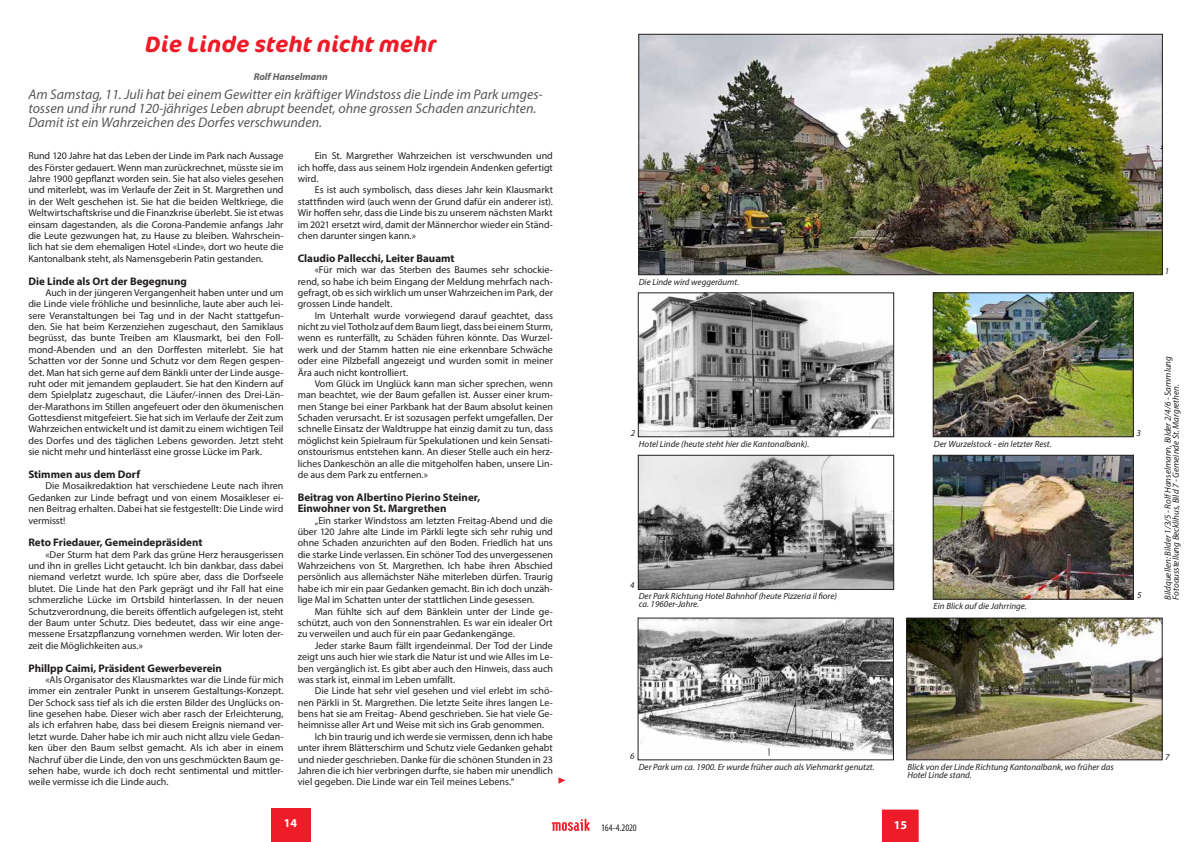
<style>
.page{position:relative;width:1191px;height:842px;background:#fff}
.page>*{position:absolute;margin:0;border:0;box-sizing:border-box;transform-origin:0 0}
.t1{font:italic 700 22px "Cocon Pro";color:#ee1c28}
.t2{font:italic 14px/14px "Myriad Pro";color:#57585a}
.t3{font:700 12px "Myriad Pro";color:#fff}
.t4{font:700 11px/11.4px "Myriad Pro";color:#231f20}
.t5{font:10px/11.4px "Myriad Pro";color:#231f20;text-align:justify}
.t6{font:italic 700 10px "Myriad Pro";color:#5f5f62}
.t7{font:condensed 10px "Myriad Pro";letter-spacing:-.005em;color:#231f20}
.t8{font:italic 9px/8px "Myriad Pro";color:#231f20}
</style>
<div class="page">
<svg style="left:882px;top:809px;width:37px;height:33px"></svg>
<div style="left:271px;top:808px;width:39px;height:34px;background:#ee1c28"></div>
<svg style="left:551px;top:819px;width:38px;height:12px"></svg>
<img style="left:640px;top:36px;width:520px;height:237px">
<div style="left:638px;top:34px;width:524px;height:241px;border:1px solid #231f20"></div>
<img style="left:640px;top:295px;width:252px;height:140px">
<div style="left:638px;top:293px;width:256px;height:144px;border:1px solid #231f20"></div>
<img style="left:640px;top:457px;width:252px;height:131px">
<div style="left:638px;top:455px;width:256px;height:135px;border:1px solid #231f20"></div>
<img style="left:640px;top:620px;width:251px;height:136px">
<img style="left:935px;top:295px;width:196px;height:140px">
<div style="left:933px;top:293px;width:200px;height:144px;border:1px solid #231f20"></div>
<img style="left:935px;top:457px;width:196px;height:140px">
<div style="left:933px;top:455px;width:200px;height:144px;border:1px solid #231f20"></div>
<img style="left:908px;top:620px;width:252px;height:138px">
<div style="left:906px;top:618px;width:256px;height:142px;border:1px solid #231f20"></div>
<svg style="left:558px;top:777px;width:7px;height:7px"></svg>
<h1 class="t1" style="left:145px;top:28px;width:292px">Die Linde steht nicht mehr</h1>
<p class="t6" style="left:254px;top:70px;width:75px">Rolf Hanselmann</p>
<h2 class="t2" style="left:28px;top:87px;width:516px">Am Samstag, 11. Juli hat bei einem Gewitter ein kräftiger Windstoss die Linde im Park umges&shy;tossen und ihr rund 120-jähriges Leben abrupt beendet, ohne grossen Schaden anzurichten.<br>Damit ist ein Wahrzeichen des Dorfes verschwunden.</h2>
<p class="t5" style="left:28px;top:150px;width:257px">Rund 120 Jahre hat das Leben der Linde im Park nach Aussage des Förster gedauert. Wenn man zurückrechnet, müsste sie im Jahre 1900 gepflanzt worden sein. Sie hat also vieles gesehen und miterlebt, was im Verlaufe der Zeit in St. Margrethen und in der Welt geschehen ist. Sie hat die beiden Weltkriege, die Weltwirtschaftskrise und die Finanzkrise überlebt. Sie ist etwas einsam dagestanden, als die Corona-Pandemie anfangs Jahr die Leute gezwungen hat, zu Hause zu bleiben. Wahrschein&shy;lich hat sie dem ehemaligen Hotel «Linde», dort wo heute die Kantonalbank steht, als Namensgeberin Patin gestanden.</p>
<p class="t4" style="left:28px;top:275px;width:160px">Die Linde als Ort der Begegnung</p>
<p class="t5" style="left:28px;top:287px;width:257px;text-indent:17px">Auch in der jüngeren Vergangenheit haben unter und um die Linde viele fröhliche und besinnliche, laute aber auch lei&shy;sere Veranstaltungen bei Tag und in der Nacht stattgefun&shy;den. Sie hat beim Kerzenziehen zugeschaut, den Samiklaus begrüsst, das bunte Treiben am Klausmarkt, bei den Foll&shy;mond-Abenden und an den Dorffesten miterlebt. Sie hat Schatten vor der Sonne und Schutz vor dem Regen gespen&shy;det. Man hat sich gerne auf dem Bänkli unter der Linde ausge&shy;ruht oder mit jemandem geplaudert. Sie hat den Kindern auf dem Spielplatz zugeschaut, die Läufer/-innen des Drei-Län&shy;der-Marathons im Stillen angefeuert oder den ökumenischen Gottesdienst mitgefeiert. Sie hat sich im Verlaufe der Zeit zum Wahrzeichen entwickelt und ist damit zu einem wichtigen Teil des Dorfes und des täglichen Lebens geworden. Jetzt steht sie nicht mehr und hinterlässt eine grosse Lücke im Park.</p>
<p class="t4" style="left:28px;top:468px;width:113px">Stimmen aus dem Dorf</p>
<p class="t5" style="left:28px;top:480px;width:257px;text-indent:17px">Die Mosaikredaktion hat verschiedene Leute nach ihren Gedanken zur Linde befragt und von einem Mosaikleser ei&shy;nen Beitrag erhalten. Dabei hat sie festgestellt: Die Linde wird vermisst!</p>
<p class="t4" style="left:28px;top:536px;width:176px">Reto Friedauer, Gemeindepräsident</p>
<p class="t5" style="left:28px;top:548px;width:257px;text-indent:17px">«Der Sturm hat dem Park das grüne Herz herausgerissen und ihn in grelles Licht getaucht. Ich bin dankbar, dass dabei niemand verletzt wurde. Ich spüre aber, dass die Dorfseele blutet. Die Linde hat den Park geprägt und ihr Fall hat eine schmerzliche Lücke im Ortsbild hinterlassen. In der neuen Schutzverordnung, die bereits öffentlich aufgelegen ist, steht der Baum unter Schutz. Dies bedeutet, dass wir eine ange&shy;messene Ersatzpflanzung vornehmen werden. Wir loten der&shy;zeit die Möglichkeiten aus.»</p>
<p class="t4" style="left:28px;top:662px;width:195px">Phillpp Caimi, Präsident Gewerbeverein</p>
<p class="t5" style="left:28px;top:674px;width:257px;text-indent:17px">«Als Organisator des Klausmarktes war die Linde für mich immer ein zentraler Punkt in unserem Gestaltungs-Konzept.<br>Der Schock sass tief als ich die ersten Bilder des Unglücks on&shy;line gesehen habe. Dieser wich aber rasch der Erleichterung, als ich erfahren habe, dass bei diesem Ereignis niemand ver&shy;letzt wurde. Daher habe ich mir auch nicht allzu viele Gedan&shy;ken über den Baum selbst gemacht. Als ich aber in einem Nachruf über die Linde, den von uns geschmückten Baum ge&shy;sehen habe, wurde ich doch recht sentimental und mittler&shy;weile vermisse ich die Linde auch.</p>
<p class="t5" style="left:298px;top:150px;width:257px;text-indent:17px">Ein St. Margrether Wahrzeichen ist verschwunden und ich hoffe, dass aus seinem Holz irgendein Andenken gefertigt wird.</p>
<p class="t5" style="left:298px;top:184px;width:257px;text-indent:17px">Es ist auch symbolisch, dass dieses Jahr kein Klausmarkt stattfinden wird (auch wenn der Grund dafür ein anderer ist).<br>Wir hoffen sehr, dass die Linde bis zu unserem nächsten Markt im 2021 ersetzt wird, damit der Männerchor wieder ein Ständ&shy;chen darunter singen kann.»</p>
<p class="t4" style="left:298px;top:252px;width:158px">Claudio Pallecchi, Leiter Bauamt</p>
<p class="t5" style="left:298px;top:264px;width:257px;text-indent:17px">«Für mich war das Sterben des Baumes sehr schockie&shy;rend, so habe ich beim Eingang der Meldung mehrfach nach&shy;gefragt, ob es sich wirklich um unser Wahrzeichen im Park, der grossen Linde handelt.</p>
<p class="t5" style="left:298px;top:309px;width:257px;text-indent:17px">Im Unterhalt wurde vorwiegend darauf geachtet, dass nicht zu viel Totholz auf dem Baum liegt, dass bei einem Sturm, wenn es runterfällt, zu Schäden führen könnte. Das Wurzel&shy;werk und der Stamm hatten nie eine erkennbare Schwäche oder eine Pilzbefall angezeigt und wurden somit in meiner Ära auch nicht kontrolliert.</p>
<p class="t5" style="left:298px;top:378px;width:257px;text-indent:17px">Vom Glück im Unglück kann man sicher sprechen, wenn man beachtet, wie der Baum gefallen ist. Ausser einer krum&shy;men Stange bei einer Parkbank hat der Baum absolut keinen Schaden verursacht. Er ist sozusagen perfekt umgefallen. Der schnelle Einsatz der Waldtruppe hat einzig damit zu tun, dass möglichst kein Spielraum für Spekulationen und kein Sensati&shy;onstourismus entstehen kann. An dieser Stelle auch ein herz&shy;liches Dankeschön an alle die mitgeholfen haben, unsere Lin&shy;de aus dem Park zu entfernen.»</p>
<p class="t4" style="left:298px;top:491px;width:184px">Beitrag von Albertino Pierino Steiner,<br>Einwohner von St. Margrethen</p>
<p class="t5" style="left:298px;top:514px;width:257px;text-indent:17px">„Ein starker Windstoss am letzten Freitag-Abend und die über 120 Jahre alte Linde im Pärkli legte sich sehr ruhig und ohne Schaden anzurichten auf den Boden. Friedlich hat uns die starke Linde verlassen. Ein schöner Tod des unvergessenen Wahrzeichens von St. Margrethen. Ich habe ihren Abschied persönlich aus allernächster Nähe miterleben dürfen. Traurig habe ich mir ein paar Gedanken gemacht. Bin ich doch unzäh&shy;lige Mal im Schatten unter der stattlichen Linde gesessen.</p>
<p class="t5" style="left:298px;top:605px;width:257px;text-indent:17px">Man fühlte sich auf dem Bänklein unter der Linde ge&shy;schützt, auch von den Sonnenstrahlen. Es war ein idealer Ort zu verweilen und auch für ein paar Gedankengänge.</p>
<p class="t5" style="left:298px;top:639px;width:257px;text-indent:17px">Jeder starke Baum fällt irgendeinmal. Der Tod der Linde zeigt uns auch hier wie stark die Natur ist und wie Alles im Le&shy;ben vergänglich ist. Es gibt aber auch den Hinweis, dass auch was stark ist, einmal im Leben umfällt.</p>
<p class="t5" style="left:315px;top:685px;width:240px">Die Linde hat sehr viel gesehen und viel erlebt im schö-</p>
<p class="t5" style="left:298px;top:696px;width:257px">nen Pärkli in St. Margrethen. Die letzte Seite ihres langen Le-</p>
<p class="t5" style="left:298px;top:708px;width:257px">bens hat sie am Freitag- Abend geschrieben. Sie hat viele Ge-</p>
<p class="t5" style="left:298px;top:719px;width:248px">heimnisse aller Art und Weise mit sich ins Grab genommen.</p>
<p class="t5" style="left:315px;top:730px;width:240px">Ich bin traurig und ich werde sie vermissen, denn ich habe</p>
<p class="t5" style="left:298px;top:742px;width:257px">unter ihrem Blätterschirm und Schutz viele Gedanken gehabt</p>
<p class="t5" style="left:298px;top:753px;width:257px">und nieder geschrieben. Danke für die schönen Stunden in 23</p>
<p class="t5" style="left:298px;top:765px;width:257px">Jahren die ich hier verbringen durfte, sie haben mir unendlich</p>
<p class="t5" style="left:298px;top:776px;width:218px">viel gegeben. Die Linde war ein Teil meines Lebens.“</p>
<p class="t8" style="left:639px;top:277px;width:102px">Die Linde wird weggeräumt.</p>
<p class="t8" style="left:630px;top:429px;width:6px">2</p>
<p class="t8" style="left:1136px;top:429px;width:6px">3</p>
<p class="t8" style="left:639px;top:439px;width:172px">Hotel Linde (heute steht hier die Kantonalbank).</p>
<p class="t8" style="left:630px;top:581px;width:6px">4</p>
<p class="t8" style="left:638px;top:592px;width:200px">Der Park Richtung Hotel Bahnhof (heute Pizzeria il fiore) ca. 1960er-Jahre.</p>
<p class="t8" style="left:934px;top:439px;width:119px">Der Wurzelstock - ein letzter Rest.</p>
<p class="t8" style="left:933px;top:602px;width:95px">Ein Blick auf die Jahrringe.</p>
<p class="t8" style="left:1137px;top:591px;width:6px">5</p>
<p class="t8" style="left:630px;top:752px;width:6px">6</p>
<p class="t8" style="left:638px;top:762px;width:237px">Der Park um ca. 1900. Er wurde früher auch als Viehmarkt genutzt.</p>
<p class="t8" style="left:907px;top:762px;width:208px">Blick von der Linde Richtung Kantonalbank, wo früher das<br>Hotel Linde stand.</p>
<p class="t3" style="left:284px;top:816px;width:15px">14</p>
<p class="t3" style="left:893px;top:817px;width:15px">15</p>
<p class="t7" style="left:601px;top:821px;width:37px">164-4.2020</p>
<p class="t8" style="left:1164px;top:267px;width:6px">1</p>
<p class="t8" style="left:1163px;top:599px;width:245px;rotate:-90deg">Bildquellen: Bilder 1/3/5 - Rolf Hanselmann, Bilder 2/4/6 - Sammlung<br>Fotoausstellung Becklihus, Bild 7 - Gemeinde St. Margrethen.</p>
<p class="t8" style="left:1165px;top:753px;width:6px">7</p>
</div>
